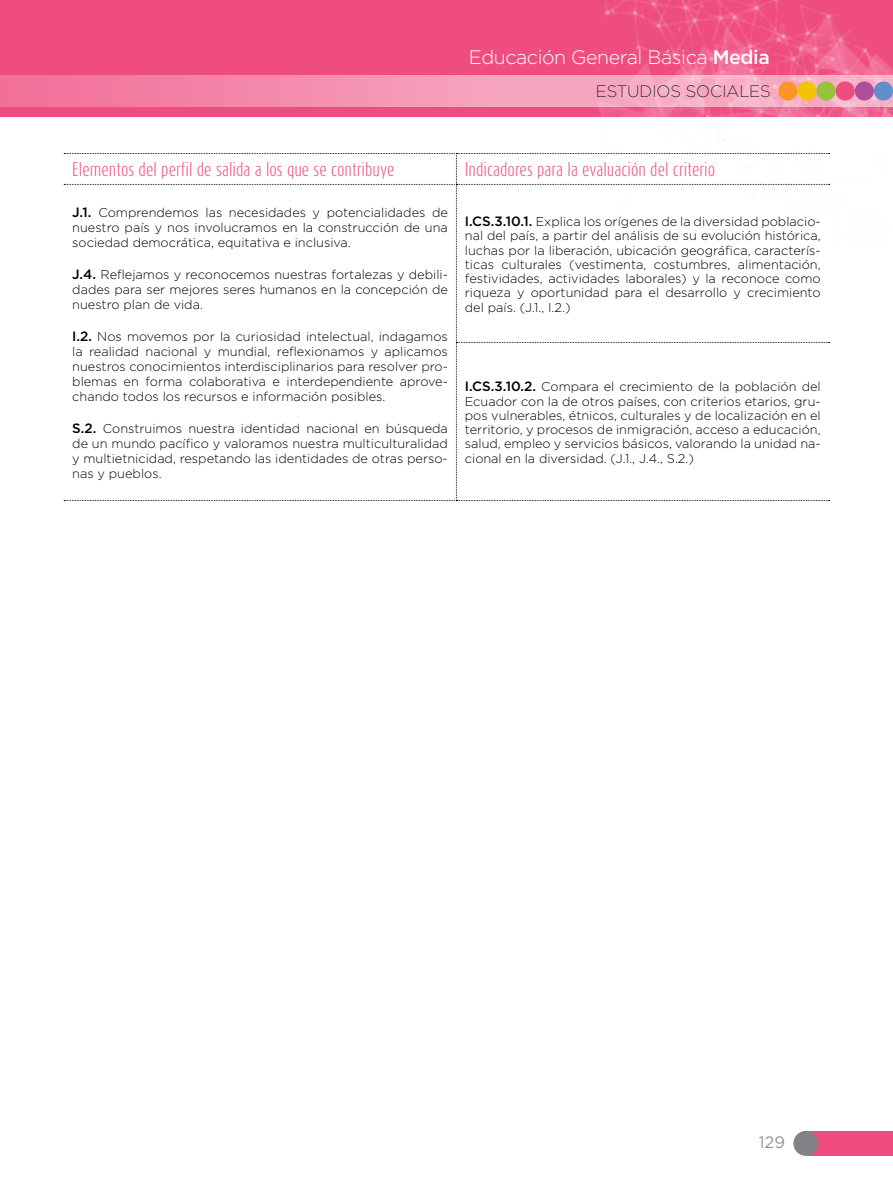
<style>
.page{position:relative;width:893px;height:1191px;background:#fff}
.page>*{position:absolute;margin:0;border:0;box-sizing:border-box;transform-origin:0 0}
.t1{font:300 19.5px "Gotham";letter-spacing:-.02em;color:#fff}
.t2{font:300 16.5px "Dax Compact";color:#ef4d80}
.t3{font:200 16.5px "Gotham";color:#000}
.t4{font:16.5px "Gotham";color:#939598}
.t5{font:300 12.75px/15px "Gotham";color:#000;text-align:justify}
.s1{font-weight:500}
.s2{font-weight:500;font-size:13.5px}
</style>
<div class="page">
<div style="left:0;top:0;width:893px;height:117px;background:#ef4d80"></div>
<img style="left:598px;top:0;width:295px;height:185px">
<div style="left:0;top:75px;width:893px;height:32px;background:linear-gradient(to right,#f2739b,#f8bed0)"></div>
<div style="left:874px;top:81px;width:19px;height:20px;background:#628fca;border-radius:50%"></div>
<div style="left:797px;top:81px;width:19px;height:20px;background:#f3c405;border-radius:50%"></div>
<div style="left:836px;top:81px;width:19px;height:20px;background:#ef4d80;border-radius:50%"></div>
<div style="left:855px;top:81px;width:19px;height:20px;background:#ae4f9e;border-radius:50%"></div>
<div style="left:778px;top:81px;width:19px;height:20px;background:#f8962a;border-radius:50%"></div>
<div style="left:816px;top:81px;width:20px;height:20px;background:#98c13c;border-radius:50%"></div>
<div style="left:806px;top:1130px;width:87px;height:25px;background:#ef4d80"></div>
<div style="left:793px;top:1130px;width:25px;height:25px;background:#808285;border-radius:50%"></div>
<svg style="left:64px;top:153px;width:766px;height:348px"></svg>
<h1 class="t1" style="left:469px;top:45px;width:303px">Educación General Básica <span class="s1">Media</span></h1>
<p class="t3" style="left:596px;top:81px;width:176px">ESTUDIOS SOCIALES</p>
<p class="t2" style="left:72px;top:158px;width:324px">Elementos del perfil de salida a los que se contribuye</p>
<p class="t2" style="left:465px;top:158px;width:252px">Indicadores para la evaluación del criterio</p>
<p class="t5" style="left:72px;top:205px;width:377px"><span class="s2">J.1.</span> Comprendemos las necesidades y potencialidades de nuestro país y nos involucramos en la construcción de una sociedad democrática, equitativa e inclusiva.</p>
<p class="t5" style="left:72px;top:267px;width:377px"><span class="s2">J.4.</span> Reflejamos y reconocemos nuestras fortalezas y debili&shy;dades para ser mejores seres humanos en la concepción de nuestro plan de vida.</p>
<p class="t5" style="left:72px;top:329px;width:377px"><span class="s2">I.2.</span> Nos movemos por la curiosidad intelectual, indagamos la realidad nacional y mundial, reflexionamos y aplicamos nuestros conocimientos interdisciplinarios para resolver pro&shy;blemas en forma colaborativa e interdependiente aprove&shy;chando todos los recursos e información posibles.</p>
<p class="t5" style="left:72px;top:421px;width:377px"><span class="s2">S.2.</span> Construimos nuestra identidad nacional en búsqueda de un mundo pacífico y valoramos nuestra multiculturalidad y multietnicidad, respetando las identidades de otras perso&shy;nas y pueblos.</p>
<p class="t5" style="left:465px;top:214px;width:357px;line-height:14.2px"><span class="s2">I.CS.3.10.1.</span> Explica los orígenes de la diversidad poblacio&shy;nal del país, a partir del análisis de su evolución histórica, luchas por la liberación, ubicación geográfica, caracterís&shy;ticas culturales (vestimenta, costumbres, alimentación, festividades, actividades laborales) y la reconoce como riqueza y oportunidad para el desarrollo y crecimiento del país. (J.1., I.2.)</p>
<p class="t5" style="left:465px;top:379px;width:357px;line-height:14.2px"><span class="s2">I.CS.3.10.2.</span> Compara el crecimiento de la población del Ecuador con la de otros países, con criterios etarios, gru&shy;pos vulnerables, étnicos, culturales y de localización en el territorio, y procesos de inmigración, acceso a educación, salud, empleo y servicios básicos, valorando la unidad na&shy;cional en la diversidad. (J.1., J.4., S.2.)</p>
<p class="t4" style="left:759px;top:1131px;width:28px">129</p>
</div>
